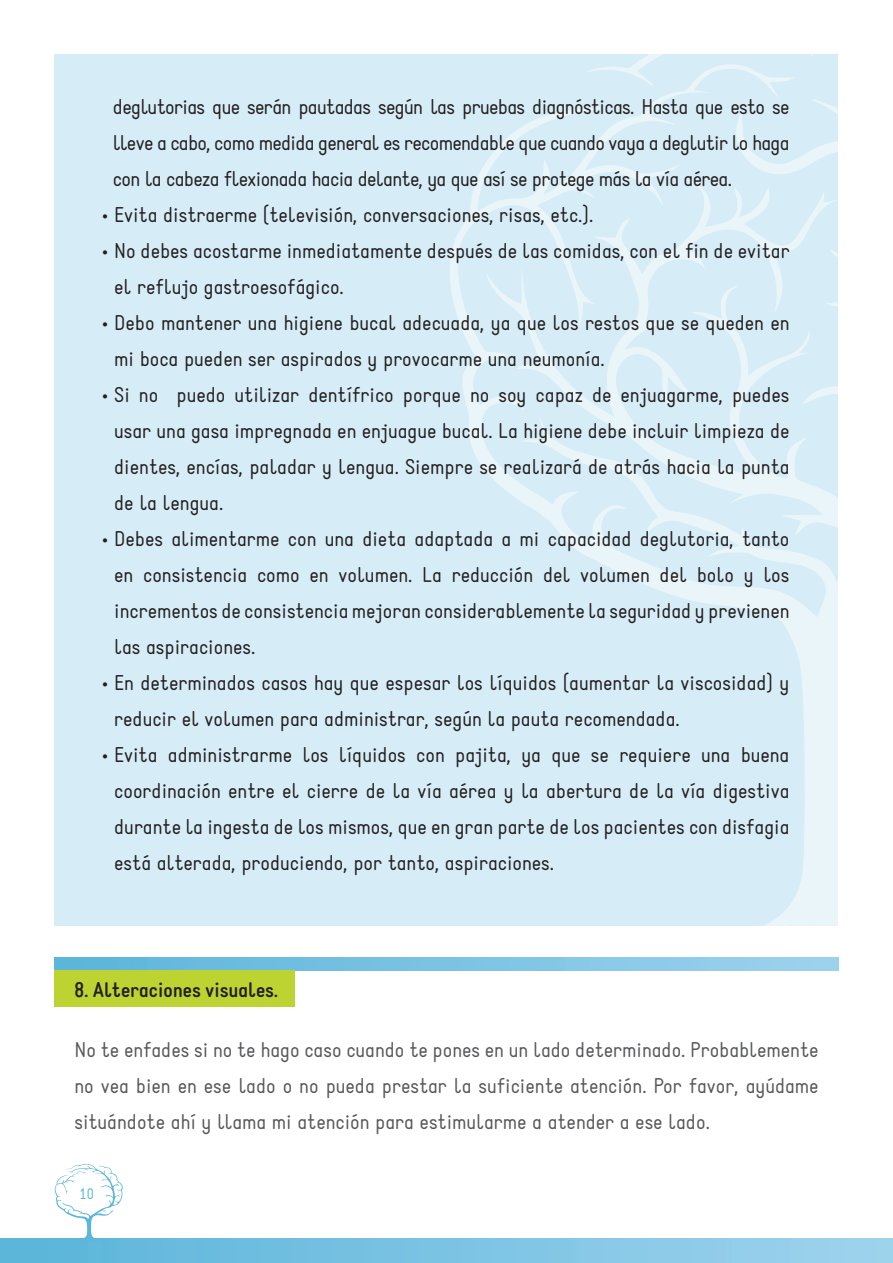
<style>
.page{position:relative;width:893px;height:1263px;background:#fff}
.page>*{position:absolute;margin:0;border:0;box-sizing:border-box;transform-origin:0 0}
.t1{font:21px/36px "Static";color:#231f20;text-align:justify}
.t2{font:21px/36px "Static";color:#57585a;text-align:justify}
.t3{font:700 21px "Static";color:#231f20}
.t4{font:15px "Static";color:#5bb6da}
</style>
<div class="page">
<div style="left:0;top:1238px;width:893px;height:25px;background:linear-gradient(to right,#59b5da,#9fd3ed)"></div>
<svg style="left:55px;top:1164px;width:68px;height:79px"></svg>
<div style="left:54px;top:54px;width:783px;height:871px;background:#d6ecf6"></div>
<svg style="left:450px;top:54px;width:387px;height:871px"></svg>
<svg style="left:54px;top:958px;width:785px;height:12px;background:#7cc3e3"></svg>
<div style="left:54px;top:970px;width:241px;height:37px;background:#bdd331"></div>
<p class="t1" style="left:113px;top:89px;width:678px">deglutorias que serán pautadas según las pruebas diagnósticas. Hasta que esto se lleve a cabo, como medida general es recomendable que cuando vaya a deglutir lo haga con la cabeza flexionada hacia delante, ya que así se protege más la vía aérea.</p>
<p class="t1" style="left:102px;top:197px;width:493px">• Evita distraerme (televisión, conversaciones, risas, etc.).</p>
<p class="t1" style="left:114px;top:233px;width:677px;text-indent:-12px">• No debes acostarme inmediatamente después de las comidas, con el fin de evitar el reflujo gastroesofágico.</p>
<p class="t1" style="left:114px;top:305px;width:677px;text-indent:-12px">• Debo mantener una higiene bucal adecuada, ya que los restos que se queden en mi boca pueden ser aspirados y provocarme una neumonía.</p>
<p class="t1" style="left:114px;top:377px;width:677px;text-indent:-12px">• Si no puedo utilizar dentífrico porque no soy capaz de enjuagarme, puedes usar una gasa impregnada en enjuague bucal. La higiene debe incluir limpieza de dientes, encías, paladar y lengua. Siempre se realizará de atrás hacia la punta de la lengua.</p>
<p class="t1" style="left:114px;top:521px;width:677px;text-indent:-12px">• Debes alimentarme con una dieta adaptada a mi capacidad deglutoria, tanto en consistencia como en volumen. La reducción del volumen del bolo y los incrementos de consistencia mejoran considerablemente la seguridad y previenen las aspiraciones.</p>
<p class="t1" style="left:114px;top:665px;width:677px;text-indent:-12px">• En determinados casos hay que espesar los líquidos (aumentar la viscosidad) y reducir el volumen para administrar, según la pauta recomendada.</p>
<p class="t1" style="left:114px;top:737px;width:677px;text-indent:-12px">• Evita administrarme los líquidos con pajita, ya que se requiere una buena coordinación entre el cierre de la vía aérea y la abertura de la vía digestiva durante la ingesta de los mismos, que en gran parte de los pacientes con disfagia está alterada, produciendo, por tanto, aspiraciones.</p>
<h3 class="t3" style="left:74px;top:977px;width:205px">8. Alteraciones visuales.</h3>
<p class="t2" style="left:74px;top:1032px;width:746px">No te enfades si no te hago caso cuando te pones en un lado determinado. Probablemente no vea bien en ese lado o no pueda prestar la suficiente atención. Por favor, ayúdame situándote ahí y llama mi atención para estimularme a atender a ese lado.</p>
<p class="t4" style="left:80px;top:1185px;width:16px">10</p>
</div>
